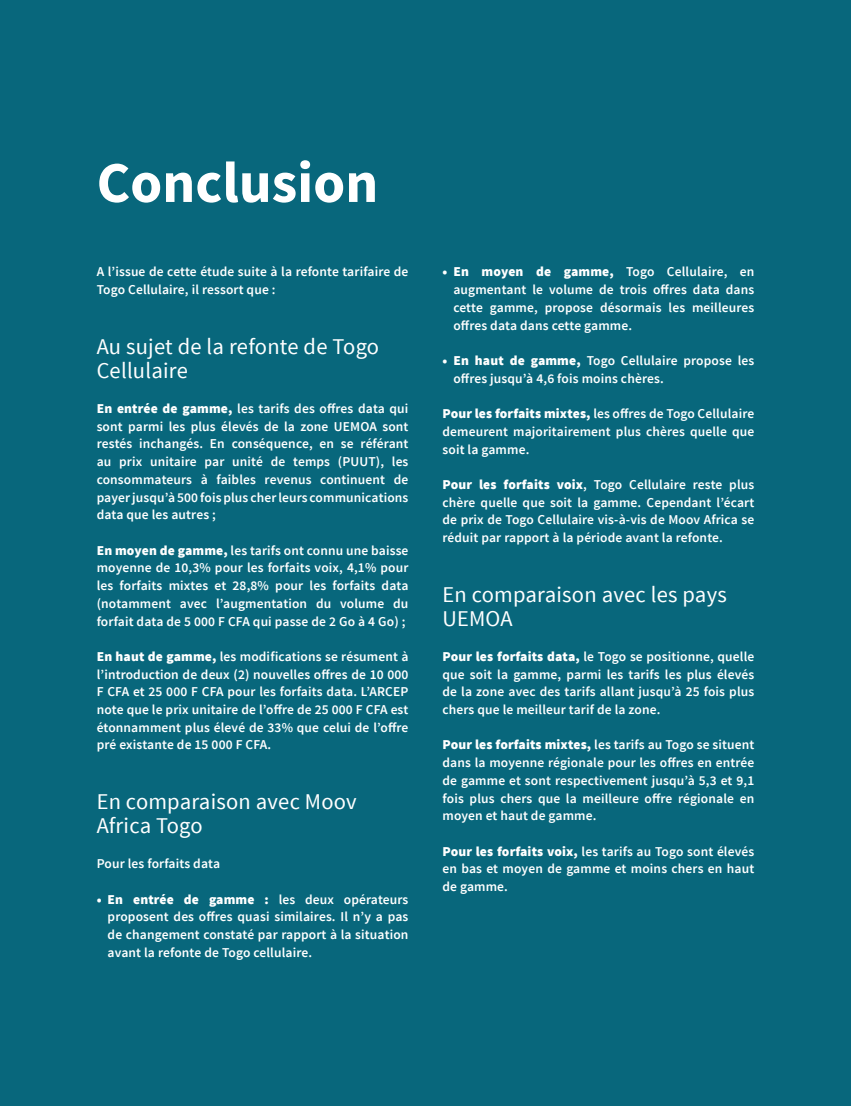
<style>
.page{position:relative;width:851px;height:1106px;background:#fff}
.page>*{position:absolute;margin:0;border:0;box-sizing:border-box;transform-origin:0 0}
.t1{font:700 57.75px "Source Sans Pro";color:#fff}
.t2{font:22.5px/24px "Source Sans Pro";letter-spacing:.01em;color:#fff}
.t3{font:600 13.5px/17.7px "Source Sans Pro";letter-spacing:.01em;color:#fff;text-align:justify}
.s1{font-weight:900}
</style>
<div class="page">
<div style="left:0;top:0;width:850px;height:1106px;background:#08677c"></div>
<h1 class="t1" style="left:97px;top:146px;width:283px">Conclusion</h1>
<p class="t3" style="left:97px;top:263px;width:313px">A l’issue de cette étude suite à la refonte tarifaire de<br>Togo Cellulaire, il ressort que :</p>
<h2 class="t2" style="left:97px;top:334px;width:284px">Au sujet de la refonte de Togo<br>Cellulaire</h2>
<p class="t3" style="left:97px;top:400px;width:313px"><span class="s1">En entrée de gamme,</span> les tarifs des offres data qui sont parmi les plus élevés de la zone UEMOA sont restés inchangés. En conséquence, en se référant au prix unitaire par unité de temps (PUUT), les consommateurs à faibles revenus continuent de payer jusqu’à 500 fois plus cher leurs communications data que les autres ;</p>
<p class="t3" style="left:97px;top:541px;width:313px"><span class="s1">En moyen de gamme,</span> les tarifs ont connu une baisse moyenne de 10,3% pour les forfaits voix, 4,1% pour les forfaits mixtes et 28,8% pour les forfaits data (notamment avec l’augmentation du volume du forfait data de 5 000 F CFA qui passe de 2 Go à 4 Go) ;</p>
<p class="t3" style="left:97px;top:648px;width:313px"><span class="s1">En haut de gamme,</span> les modifications se résument à l’introduction de deux (2) nouvelles offres de 10 000<br>F CFA et 25 000 F CFA pour les forfaits data. L’ARCEP note que le prix unitaire de l’offre de 25 000 F CFA est étonnamment plus élevé de 33% que celui de l’offre pré existante de 15 000 F CFA.</p>
<h2 class="t2" style="left:97px;top:789px;width:261px">En comparaison avec Moov<br>Africa Togo</h2>
<p class="t3" style="left:97px;top:855px;width:125px">Pour les forfaits data</p>
<p class="t3" style="left:108px;top:890px;width:302px;text-indent:-11px"><span class="s1">• En entrée de gamme :</span> les deux opérateurs proposent des offres quasi similaires. Il n’y a pas de changement constaté par rapport à la situation avant la refonte de Togo cellulaire.</p>
<p class="t3" style="left:453px;top:263px;width:302px;text-indent:-11px"><span class="s1">• En moyen de gamme,</span> Togo Cellulaire, en augmentant le volume de trois offres data dans cette gamme, propose désormais les meilleures offres data dans cette gamme.</p>
<p class="t3" style="left:453px;top:352px;width:302px;text-indent:-11px"><span class="s1">• En haut de gamme,</span> Togo Cellulaire propose les offres jusqu’à 4,6 fois moins chères.</p>
<p class="t3" style="left:442px;top:405px;width:313px"><span class="s1">Pour les forfaits mixtes,</span> les offres de Togo Cellulaire demeurent majoritairement plus chères quelle que soit la gamme.</p>
<p class="t3" style="left:442px;top:476px;width:313px"><span class="s1">Pour les forfaits voix</span>, Togo Cellulaire reste plus chère quelle que soit la gamme. Cependant l’écart de prix de Togo Cellulaire vis-à-vis de Moov Africa se réduit par rapport à la période avant la refonte.</p>
<h2 class="t2" style="left:442px;top:582px;width:286px">En comparaison avec les pays<br>UEMOA</h2>
<p class="t3" style="left:442px;top:648px;width:313px"><span class="s1">Pour les forfaits data,</span> le Togo se positionne, quelle que soit la gamme, parmi les tarifs les plus élevés de la zone avec des tarifs allant jusqu’à 25 fois plus chers que le meilleur tarif de la zone.</p>
<p class="t3" style="left:442px;top:736px;width:313px"><span class="s1">Pour les forfaits mixtes,</span> les tarifs au Togo se situent dans la moyenne régionale pour les offres en entrée de gamme et sont respectivement jusqu’à 5,3 et 9,1 fois plus chers que la meilleure offre régionale en moyen et haut de gamme.</p>
<p class="t3" style="left:442px;top:842px;width:313px"><span class="s1">Pour les forfaits voix,</span> les tarifs au Togo sont élevés en bas et moyen de gamme et moins chers en haut de gamme.</p>
</div>
